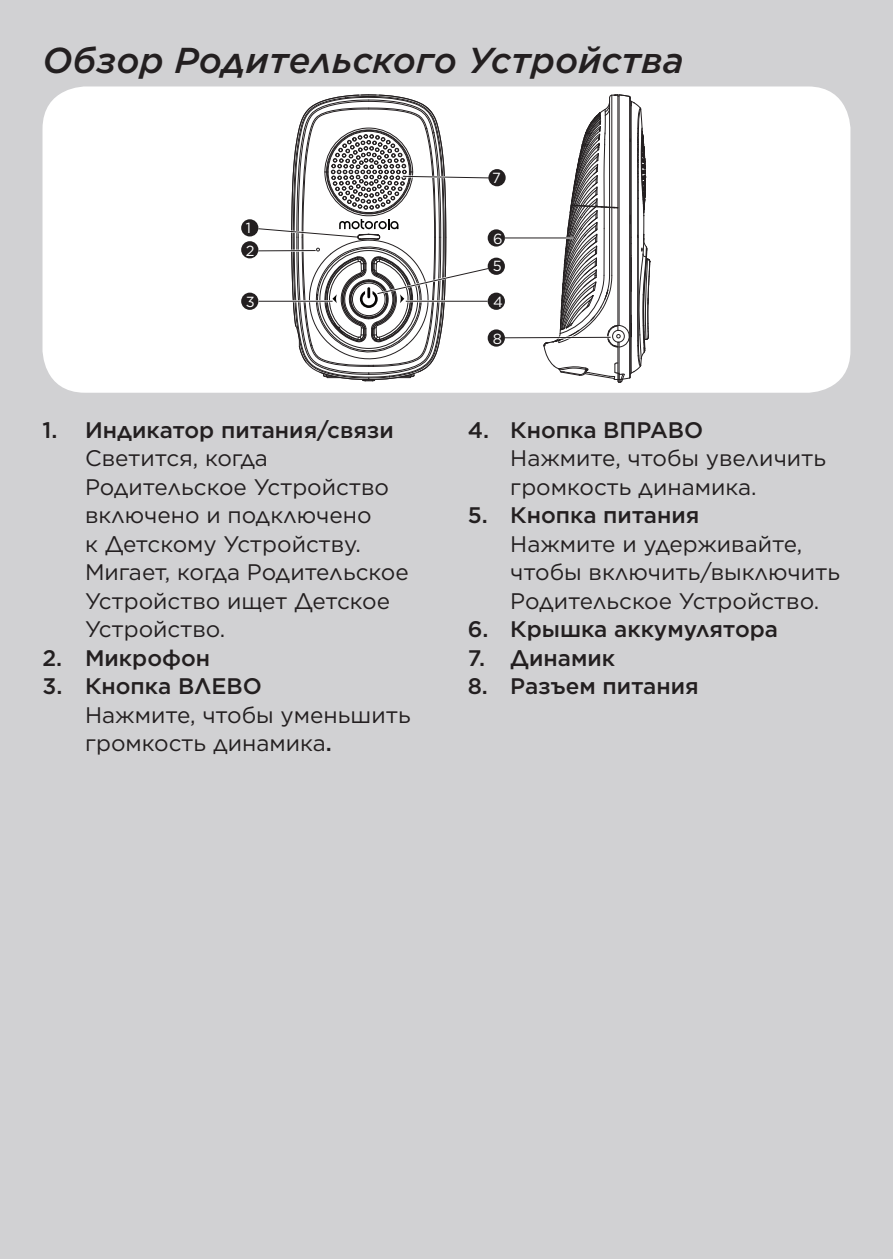
<style>
.page{position:relative;width:893px;height:1259px;background:#d1d1d3}
.page>*{position:absolute;margin:0;border:0;box-sizing:border-box;transform-origin:0 0}
.t1{font:italic 500 36px "Gotham";color:#231f20}
.t2{font:22.5px/28.5px "Gotham";color:#231f20}
.t3{font:500 22.5px "Gotham";color:#231f20}
.t4{font:14.7px "Gotham";color:#fff}
.s1{font-weight:500}
</style>
<div class="page">
<div style="left:43px;top:86px;width:807px;height:307px;background:#fff;border-radius:43px"></div>
<svg style="left:543px;top:94px;width:107px;height:289px"></svg>
<div style="left:241px;top:241px;width:17px;height:17px;background:#231f20;border-radius:50%"></div>
<div style="left:241px;top:219px;width:17px;height:17px;background:#231f20;border-radius:50%"></div>
<div style="left:488px;top:258px;width:17px;height:17px;background:#231f20;border-radius:50%"></div>
<div style="left:241px;top:293px;width:17px;height:17px;background:#231f20;border-radius:50%"></div>
<div style="left:488px;top:229px;width:17px;height:18px;background:#231f20;border-radius:50%"></div>
<div style="left:488px;top:169px;width:18px;height:17px;background:#231f20;border-radius:50%"></div>
<div style="left:488px;top:293px;width:17px;height:17px;background:#231f20;border-radius:50%"></div>
<svg style="left:257px;top:94px;width:233px;height:299px"></svg>
<hr style="left:260px;top:249px;width:55px;height:3px;background:#fff">
<hr style="left:258px;top:250px;width:58px;height:1px;background:#231f20">
<hr style="left:258px;top:300px;width:74px;height:2px;background:#fff">
<hr style="left:258px;top:301px;width:75px;height:1px;background:#231f20">
<hr style="left:505px;top:237px;width:69px;height:2px;background:#fff">
<hr style="left:505px;top:237px;width:70px;height:1px;background:#231f20">
<hr style="left:406px;top:300px;width:81px;height:2px;background:#fff">
<hr style="left:406px;top:301px;width:82px;height:1px;background:#231f20">
<hr style="left:503px;top:336px;width:107px;height:3px;background:#fff">
<hr style="left:503px;top:337px;width:108px;height:1px;background:#231f20">
<div style="left:488px;top:329px;width:17px;height:18px;background:#231f20;border-radius:50%"></div>
<h1 class="t1" style="left:43px;top:37px;width:643px">Обзор Родительского Устройства</h1>
<p class="t4" style="left:246px;top:218px;width:7px">1</p>
<p class="t4" style="left:246px;top:241px;width:10px">2</p>
<p class="t4" style="left:246px;top:292px;width:10px">3</p>
<p class="t3" style="left:43px;top:415px;width:353px">1. Индикатор питания/связи</p>
<p class="t2" style="left:85px;top:443px;width:325px">Светится, когда<br>Родительское Устройство включено и подключено<br>к Детскому Устройству.<br>Мигает, когда Родительское<br>Устройство ищет Детское<br>Устройство.</p>
<p class="t3" style="left:43px;top:643px;width:169px">2. Микрофон</p>
<p class="t3" style="left:43px;top:671px;width:221px">3. Кнопка ВЛЕВО</p>
<p class="t2" style="left:85px;top:700px;width:327px">Нажмите, чтобы уменьшить громкость динамика<span class="s1">.</span></p>
<p class="t4" style="left:492px;top:168px;width:10px">7</p>
<p class="t4" style="left:493px;top:229px;width:11px">6</p>
<p class="t4" style="left:493px;top:257px;width:10px">5</p>
<p class="t4" style="left:493px;top:292px;width:11px">4</p>
<p class="t4" style="left:493px;top:329px;width:11px">8</p>
<p class="t3" style="left:468px;top:415px;width:237px">4. Кнопка ВПРАВО</p>
<p class="t2" style="left:510px;top:443px;width:317px">Нажмите, чтобы увеличить громкость динамика.</p>
<p class="t3" style="left:468px;top:500px;width:233px">5. Кнопка питания</p>
<p class="t2" style="left:510px;top:529px;width:331px">Нажмите и удерживайте, чтобы включить/выключить<br>Родительское Устройство.</p>
<p class="t3" style="left:468px;top:614px;width:312px">6. Крышка аккумулятора</p>
<p class="t3" style="left:468px;top:643px;width:149px">7. Динамик</p>
<p class="t3" style="left:468px;top:671px;width:232px">8. Разъем питания</p>
</div>
